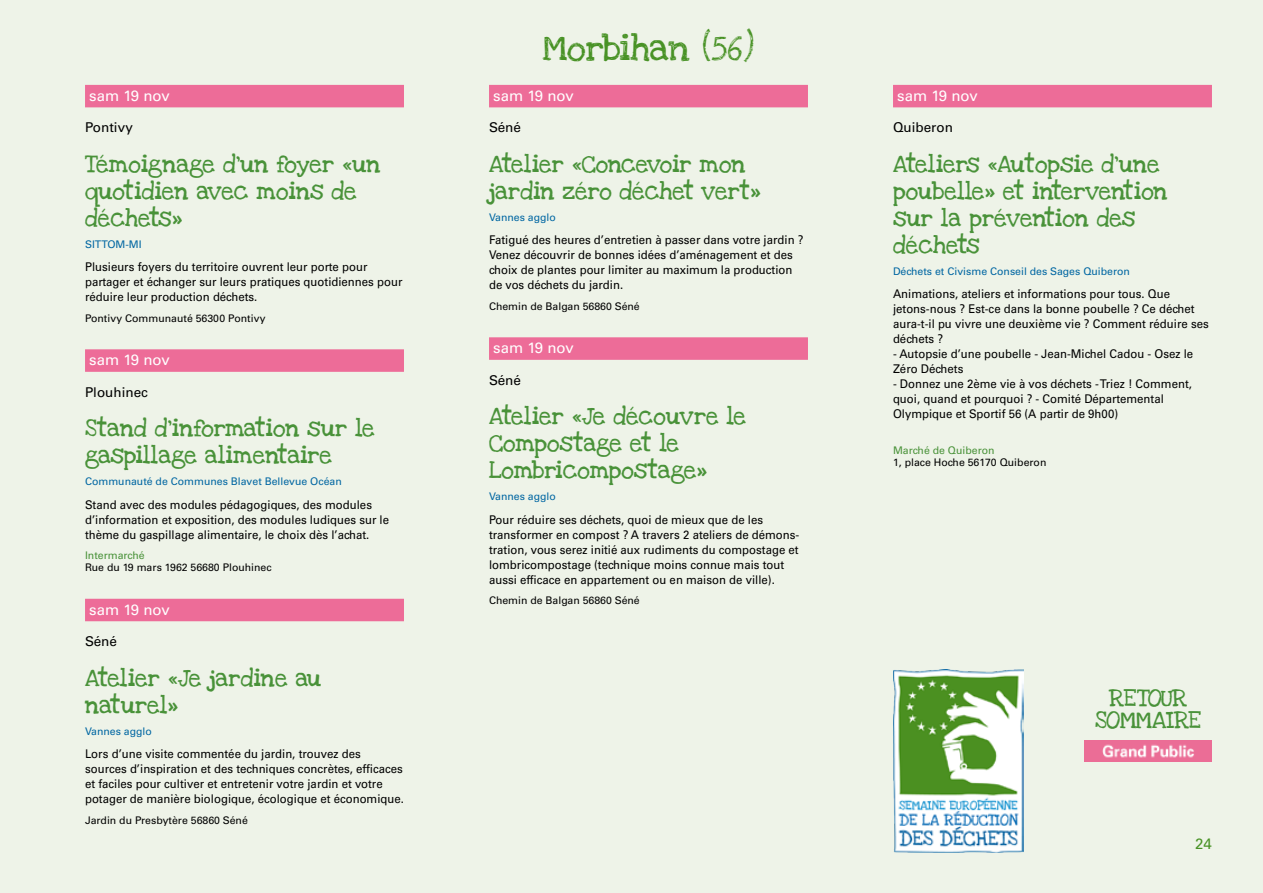
<style>
.page{position:relative;width:1263px;height:893px;background:#eef3e8}
.page>*{position:absolute;margin:0;border:0;box-sizing:border-box;transform-origin:0 0}
.t1{font:27px "Love Ya Like A Sister";color:#489225}
.t2{font:18px/27px "Love Ya Like A Sister Solid";color:#499239}
.t3{font:18px/22.5px "Love Ya Like A Sister Solid";letter-spacing:-.03em;color:#499239;text-align:center}
.t4{font:15px "Univers LT Std";color:#fff}
.t5{font:15px "Univers LT Std";color:#489225}
.t6{font:13.5px "Univers LT Std";color:#000}
.t7{font:12px/15px "Univers LT Std";color:#000;scale:.95 1}
.t8{font:10.5px "Univers LT Std";color:#000}
.t9{font:10.5px "Univers LT Std";color:#0066a2}
.t10{font:10.5px "Univers LT Std";color:#499239}
</style>
<div class="page">
<img style="left:893px;top:670px;width:131px;height:183px">
<div style="left:85px;top:85px;width:319px;height:22px;background:#ed6c98"></div>
<div style="left:85px;top:349px;width:319px;height:23px;background:#ed6c98"></div>
<div style="left:85px;top:599px;width:319px;height:22px;background:#ed6c98"></div>
<div style="left:489px;top:85px;width:319px;height:22px;background:#ed6c98"></div>
<div style="left:489px;top:337px;width:319px;height:23px;background:#ed6c98"></div>
<div style="left:893px;top:85px;width:319px;height:22px;background:#ed6c98"></div>
<img style="left:1084px;top:740px;width:128px;height:22px">
<p class="t4" style="left:89px;top:87px;width:82px">sam 19 nov</p>
<p class="t6" style="left:85px;top:119px;width:49px">Pontivy</p>
<h2 class="t2" style="left:85px;top:151px;width:297px">Témoignage d’un foyer «un quotidien avec moins de déchets»</h2>
<p class="t9" style="left:85px;top:238px;width:58px">SITTOM-MI</p>
<p class="t7" style="left:85px;top:260px;width:336px">Plusieurs foyers du territoire ouvrent leur porte pour partager et échanger sur leurs pratiques quotidiennes pour réduire leur production déchets.</p>
<p class="t8" style="left:85px;top:312px;width:182px">Pontivy Communauté 56300 Pontivy</p>
<p class="t4" style="left:89px;top:351px;width:82px">sam 19 nov</p>
<p class="t6" style="left:85px;top:384px;width:65px">Plouhinec</p>
<h2 class="t2" style="left:85px;top:415px;width:291px">Stand d’information sur le gaspillage alimentaire</h2>
<p class="t9" style="left:85px;top:475px;width:258px">Communauté de Communes Blavet Bellevue Océan</p>
<p class="t7" style="left:85px;top:497px;width:322px">Stand avec des modules pédagogiques, des modules d’information et exposition, des modules ludiques sur le thème du gaspillage alimentaire, le choix dès l’achat.</p>
<p class="t10" style="left:85px;top:549px;width:61px">Intermarché</p>
<p class="t8" style="left:85px;top:561px;width:188px">Rue du 19 mars 1962 56680 Plouhinec</p>
<p class="t4" style="left:89px;top:600px;width:82px">sam 19 nov</p>
<p class="t6" style="left:85px;top:633px;width:33px">Séné</p>
<h2 class="t2" style="left:85px;top:665px;width:238px">Atelier «Je jardine au naturel»</h2>
<p class="t9" style="left:85px;top:725px;width:68px">Vannes agglo</p>
<p class="t7" style="left:85px;top:747px;width:337px">Lors d’une visite commentée du jardin, trouvez des sources d’inspiration et des techniques concrètes, efficaces et faciles pour cultiver et entretenir votre jardin et votre potager de manière biologique, écologique et économique.</p>
<p class="t8" style="left:85px;top:814px;width:164px">Jardin du Presbytère 56860 Séné</p>
<h1 class="t1" style="left:543px;top:26px;width:213px">Morbihan (56)</h1>
<p class="t4" style="left:493px;top:87px;width:82px">sam 19 nov</p>
<p class="t6" style="left:489px;top:119px;width:33px">Séné</p>
<h2 class="t2" style="left:489px;top:151px;width:273px">Atelier «Concevoir mon jardin zéro déchet vert»</h2>
<p class="t9" style="left:489px;top:211px;width:68px">Vannes agglo</p>
<p class="t7" style="left:489px;top:233px;width:333px">Fatigué des heures d’entretien à passer dans votre jardin ?<br>Venez découvrir de bonnes idées d’aménagement et des choix de plantes pour limiter au maximum la production de vos déchets du jardin.</p>
<p class="t8" style="left:489px;top:300px;width:152px">Chemin de Balgan 56860 Séné</p>
<p class="t4" style="left:493px;top:339px;width:82px">sam 19 nov</p>
<p class="t6" style="left:489px;top:372px;width:33px">Séné</p>
<h2 class="t2" style="left:489px;top:403px;width:259px">Atelier «Je découvre le<br>Compostage et le<br>Lombricompostage»</h2>
<p class="t9" style="left:489px;top:490px;width:68px">Vannes agglo</p>
<p class="t7" style="left:489px;top:512px;width:328px">Pour réduire ses déchets, quoi de mieux que de les transformer en compost ? A travers 2 ateliers de démons&shy;tration, vous serez initié aux rudiments du compostage et lombricompostage (technique moins connue mais tout aussi efficace en appartement ou en maison de ville).</p>
<p class="t8" style="left:489px;top:594px;width:152px">Chemin de Balgan 56860 Séné</p>
<p class="t4" style="left:897px;top:87px;width:82px">sam 19 nov</p>
<p class="t6" style="left:893px;top:119px;width:62px">Quiberon</p>
<h2 class="t2" style="left:893px;top:151px;width:276px">Ateliers «Autopsie d’une poubelle» et intervention sur la prévention des déchets</h2>
<p class="t9" style="left:893px;top:265px;width:238px">Déchets et Civisme Conseil des Sages Quiberon</p>
<p class="t7" style="left:893px;top:287px;width:334px">Animations, ateliers et informations pour tous. Que jetons-nous ? Est-ce dans la bonne poubelle ? Ce déchet aura-t-il pu vivre une deuxième vie ? Comment réduire ses déchets ?</p>
<p class="t7" style="left:893px;top:347px;width:317px">- Autopsie d’une poubelle - Jean-Michel Cadou - Osez le<br>Zéro Déchets</p>
<p class="t7" style="left:893px;top:377px;width:316px">- Donnez une 2ème vie à vos déchets - Triez ! Comment, quoi, quand et pourquoi ? - Comité Départemental<br>Olympique et Sportif 56 (A partir de 9h00)</p>
<p class="t10" style="left:893px;top:444px;width:103px">Marché de Quiberon</p>
<p class="t8" style="left:893px;top:456px;width:155px">1, place Hoche 56170 Quiberon</p>
<h2 class="t3" style="left:1095px;top:687px;width:107px">RETOUR<br>SOMMAIRE</h2>
<p class="t5" style="left:1195px;top:834px;width:18px">24</p>
</div>
